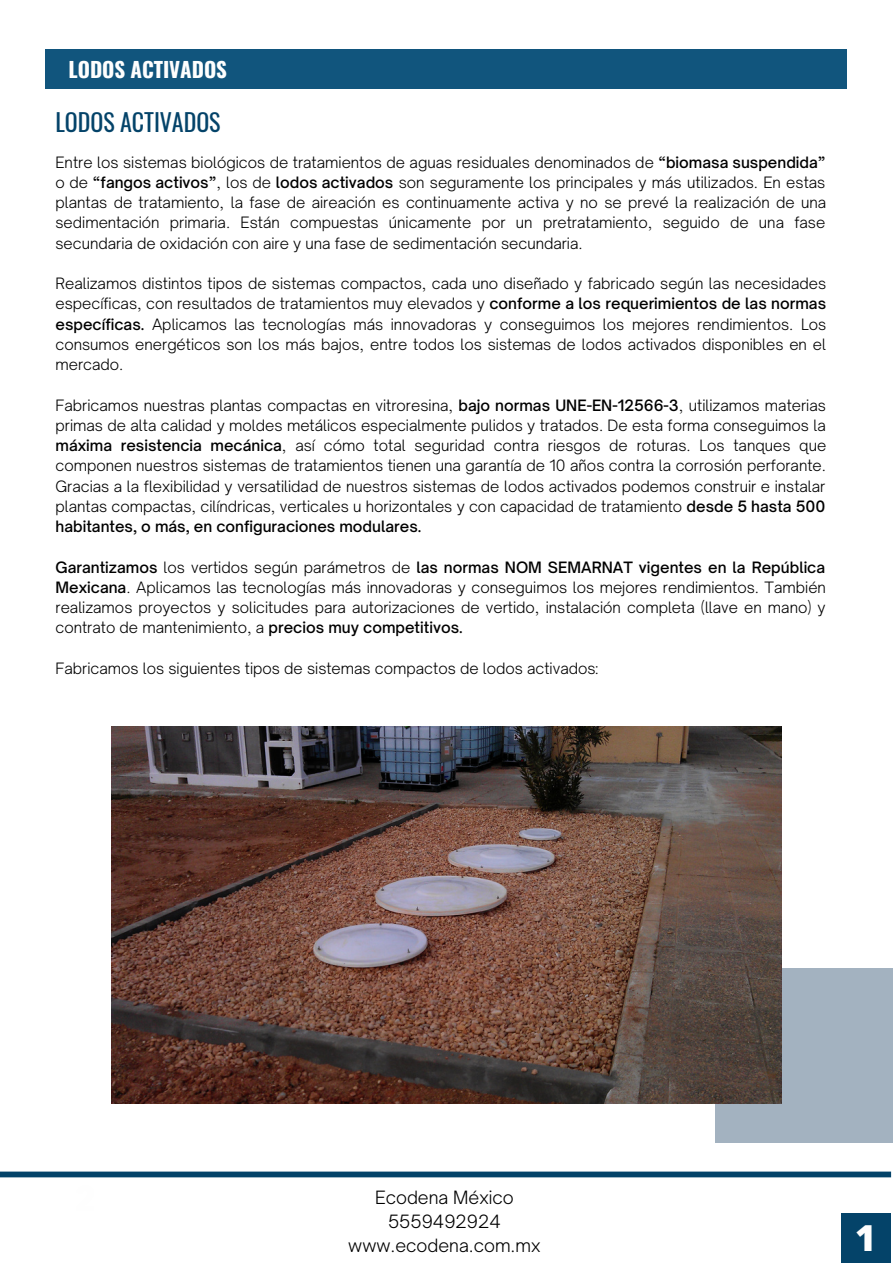
<style>
.page{position:relative;width:893px;height:1264px;background:#fff}
.page>*{position:absolute;margin:0;border:0;box-sizing:border-box;transform-origin:0 0}
.t1{font:800 35.85px "Open Sans";color:#fefefe}
.t2{font:24px "Oswald";color:#044369}
.t3{font:700 21px "Oswald";letter-spacing:-.005em;color:#fefefe}
.t4{font:300 17.55px/24px "Open Sauce One";color:#000;text-align:center}
.t5{font:300 15px/20.2px "Open Sauce One";color:#000;text-align:justify}
.s1{font-weight:500}
</style>
<div class="page">
<div style="left:0;top:1171px;width:891px;height:6px;background:#044369"></div>
<div style="left:840px;top:1212px;width:50px;height:50px;background:#044369"></div>
<div style="left:46px;top:49px;width:800px;height:40px;background:#11557d"></div>
<div style="left:715px;top:968px;width:177px;height:174px;background:#a3b2c0"></div>
<img style="left:112px;top:727px;width:669px;height:376px">
<h3 class="t3" style="left:69px;top:53px;width:160px">LODOS ACTIVADOS</h3>
<h2 class="t2" style="left:55px;top:104px;width:166px">LODOS ACTIVADOS</h2>
<p class="t5" style="left:55px;top:152px;width:772px">Entre los sistemas biológicos de tratamientos de aguas residuales denominados de <span class="s1">“biomasa suspendida” </span>o de <span class="s1">“fangos activos”</span>, los de <span class="s1">lodos activados</span> son seguramente los principales y más utilizados. En estas plantas de tratamiento, la fase de aireación es continuamente activa y no se prevé la realización de una sedimentación primaria. Están compuestas únicamente por un pretratamiento, seguido de una fase secundaria de oxidación con aire y una fase de sedimentación secundaria.</p>
<p class="t5" style="left:55px;top:273px;width:772px">Realizamos distintos tipos de sistemas compactos, cada uno diseñado y fabricado según las necesidades específicas, con resultados de tratamientos muy elevados y <span class="s1">conforme a los requerimientos de las normas específicas.</span> Aplicamos las tecnologías más innovadoras y conseguimos los mejores rendimientos. Los consumos energéticos son los más bajos, entre todos los sistemas de lodos activados disponibles en el mercado.</p>
<p class="t5" style="left:55px;top:395px;width:772px">Fabricamos nuestras plantas compactas en vitroresina, <span class="s1">bajo normas UNE-EN-12566-3</span>, utilizamos materias primas de alta calidad y moldes metálicos especialmente pulidos y tratados. De esta forma conseguimos la <span class="s1">máxima resistencia mecánica</span>, así cómo total seguridad contra riesgos de roturas. Los tanques que componen nuestros sistemas de tratamientos tienen una garantía de 10 años contra la corrosión perforante.<br>Gracias a la flexibilidad y versatilidad de nuestros sistemas de lodos activados podemos construir e instalar plantas compactas, cilíndricas, verticales u horizontales y con capacidad de tratamiento <span class="s1">desde 5 hasta 500 habitantes, o más, en configuraciones modulares.</span></p>
<p class="t5" style="left:55px;top:556px;width:771px"><span class="s1">Garantizamos</span> los vertidos según parámetros de <span class="s1">las normas NOM SEMARNAT vigentes en la República Mexicana</span>. Aplicamos las tecnologías más innovadoras y conseguimos los mejores rendimientos. También realizamos proyectos y solicitudes para autorizaciones de vertido, instalación completa (llave en mano) y contrato de mantenimiento, a <span class="s1">precios muy competitivos.</span></p>
<p class="t5" style="left:55px;top:658px;width:544px">Fabricamos los siguientes tipos de sistemas compactos de lodos activados:</p>
<p class="t4" style="left:348px;top:1185px;width:194px">Ecodena México<br>5559492924 www.ecodena.com.mx</p>
<h1 class="t1" style="left:855px;top:1212px;width:22px">1</h1>
</div>
